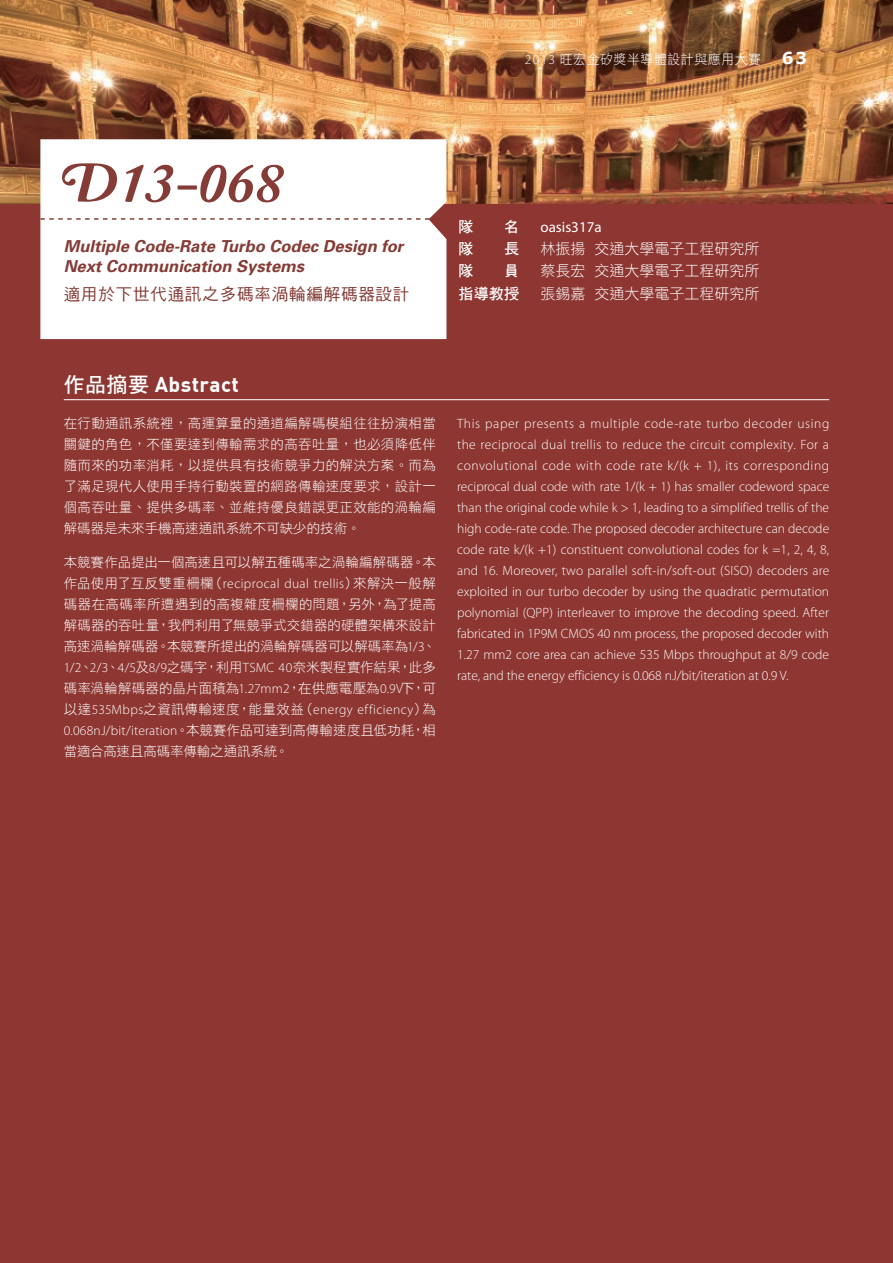
<style>
.page{position:relative;width:893px;height:1263px;background:#fff}
.page>*{position:absolute;margin:0;border:0;box-sizing:border-box;transform-origin:0 0}
.t1{font:57px "Amperzand";color:#853c37}
.t2{font:700 21px "DIN Alternate";letter-spacing:.02em;color:#fff}
.t3{font:italic 700 16.5px/19.8px "Univers";color:#853c37}
.t4{font:16.5px "DF Hei Std W5";letter-spacing:.05em;color:#853c37}
.t5{font:700 16.5px "Verdana";color:#fff}
.t6{font:15px/22.2px "DF Hei Std W3";color:#fff;text-align:justify}
.t7{font:15px/22.2px "DF Hei Std W7";color:#fff;text-align:right}
.t8{font:15px "Myriad Pro";color:#fff}
.t9{font:300 13.5px/21px "Myriad Pro";letter-spacing:.01em;color:#fff}
.t10{font:13.5px/21px "DF Hei Std W3";color:#fff;text-align:justify}
.t11{font:13.5px "DF Hei Std W3";letter-spacing:.05em;color:#fff;scale:.95 1}
.t12{font:13.5px "DF Hei Std W3";letter-spacing:-.02em;color:#fff}
.s1{font-family:"Myriad Pro";font-weight:300}
.s2{font-family:"DF Hei Std W7";font-weight:400}
.s3{font-family:"DF Hei Std W3";font-weight:400}
</style>
<div class="page">
<img style="left:0;top:0;width:893px;height:204px">
<div style="left:0;top:204px;width:893px;height:1059px;background:#8d3632"></div>
<div style="left:40px;top:139px;width:406px;height:200px;background:#fff"></div>
<svg style="left:40px;top:218px;width:389px;height:2px"></svg>
<hr style="left:64px;top:399px;width:765px;height:1px;background:#fff">
<p class="t11" style="left:525px;top:52px;width:250px"><span class="s1">2013</span> 旺宏金矽獎半導體設計與應用大賽</p>
<p class="t5" style="left:782px;top:48px;width:27px">63</p>
<h1 class="t1" style="left:59px;top:153px;width:226px">D13-068</h1>
<p class="t3" style="left:64px;top:237px;width:341px">Multiple Code-Rate Turbo Codec Design for<br>Next Communication Systems</p>
<p class="t4" style="left:64px;top:286px;width:347px">適用於下世代通訊之多碼率渦輪編解碼器設計</p>
<p class="t7" style="left:459px;top:215px;width:16px">隊</p>
<p class="t7" style="left:504px;top:215px;width:16px">名</p>
<p class="t7" style="left:459px;top:237px;width:16px">隊</p>
<p class="t7" style="left:504px;top:237px;width:16px">長</p>
<p class="t7" style="left:459px;top:260px;width:16px">隊</p>
<p class="t7" style="left:459px;top:260px;width:62px">員<br>指導教授</p>
<p class="t8" style="left:540px;top:218px;width:63px">oasis317a</p>
<p class="t6" style="left:540px;top:237px;width:220px">林振揚 交通大學電子工程研究所蔡長宏 交通大學電子工程研究所張錫嘉 交通大學電子工程研究所</p>
<h2 class="t2" style="left:64px;top:371px;width:177px"><span class="s2">作品摘要</span> Abstract</h2>
<p class="t10" style="left:64px;top:413px;width:374px">在行動通訊系統裡，高運算量的通道編解碼模組往往扮演相當關鍵的角色，不僅要達到傳輸需求的高吞吐量，也必須降低伴隨而來的功率消耗，以提供具有技術競爭力的解決方案。而為了滿足現代人使用手持行動裝置的網路傳輸速度要求，設計一個高吞吐量、提供多碼率、並維持優良錯誤更正效能的渦輪編解碼器是未來手機高速通訊系統不可缺少的技術。</p>
<p class="t10" style="left:64px;top:552px;width:374px">本競賽作品提出一個高速且可以解五種碼率之渦輪編解碼器。本</p>
<p class="t9" style="left:64px;top:573px;width:374px"><span class="s3">作品使用了互反雙重柵欄（</span>reciprocal dual trellis<span class="s3">）來解決一般解</span></p>
<p class="t10" style="left:64px;top:594px;width:374px">碼器在高碼率所遭遇到的高複雜度柵欄的問題，另外，為了提高解碼器的吞吐量，我們利用了無競爭式交錯器的硬體架構來設計高速渦輪解碼器。本競賽所提出的渦輪解碼器可以解碼率為<span class="s1">1/3</span>、<span class="s1">1/2</span>、<span class="s1">2/3</span>、<span class="s1">4/5</span>及<span class="s1">8/9</span>之碼字，利用<span class="s1">TSMC 40</span>奈米製程實作結果，此多碼率渦輪解碼器的晶片面積為<span class="s1">1.27mm2</span>，在供應電壓為<span class="s1">0.9V</span>下，可</p>
<p class="t9" style="left:64px;top:699px;width:374px"><span class="s3">以達</span>535Mbps<span class="s3">之資訊傳輸速度，能量效益（</span>energy efficiency<span class="s3">）為<br></span>0.068nJ/bit/iteration<span class="s3">。本競賽作品可達到高傳輸速度且低功耗，相</span></p>
<p class="t12" style="left:64px;top:744px;width:226px">當適合高速且高碼率傳輸之通訊系統。</p>
<p class="t9" style="left:457px;top:413px;width:374px;text-align:justify">This paper presents a multiple code-rate turbo decoder using the reciprocal dual trellis to reduce the circuit complexity. For a convolutional code with code rate k/(k + 1), its corresponding reciprocal dual code with rate 1/(k + 1) has smaller codeword space than the original code while k &gt; 1, leading to a simplified trellis of the high code-rate code. The proposed decoder architecture can decode code rate k/(k +1) constituent convolutional codes for k =1, 2, 4, 8, and 16. Moreover, two parallel soft-in/soft-out (SISO) decoders are exploited in our turbo decoder by using the quadratic permutation polynomial (QPP) interleaver to improve the decoding speed. After fabricated in 1P9M CMOS 40 nm process, the proposed decoder with 1.27 mm2 core area can achieve 535 Mbps throughput at 8/9 code rate, and the energy efficiency is 0.068 nJ/bit/iteration at 0.9 V.</p>
</div>
